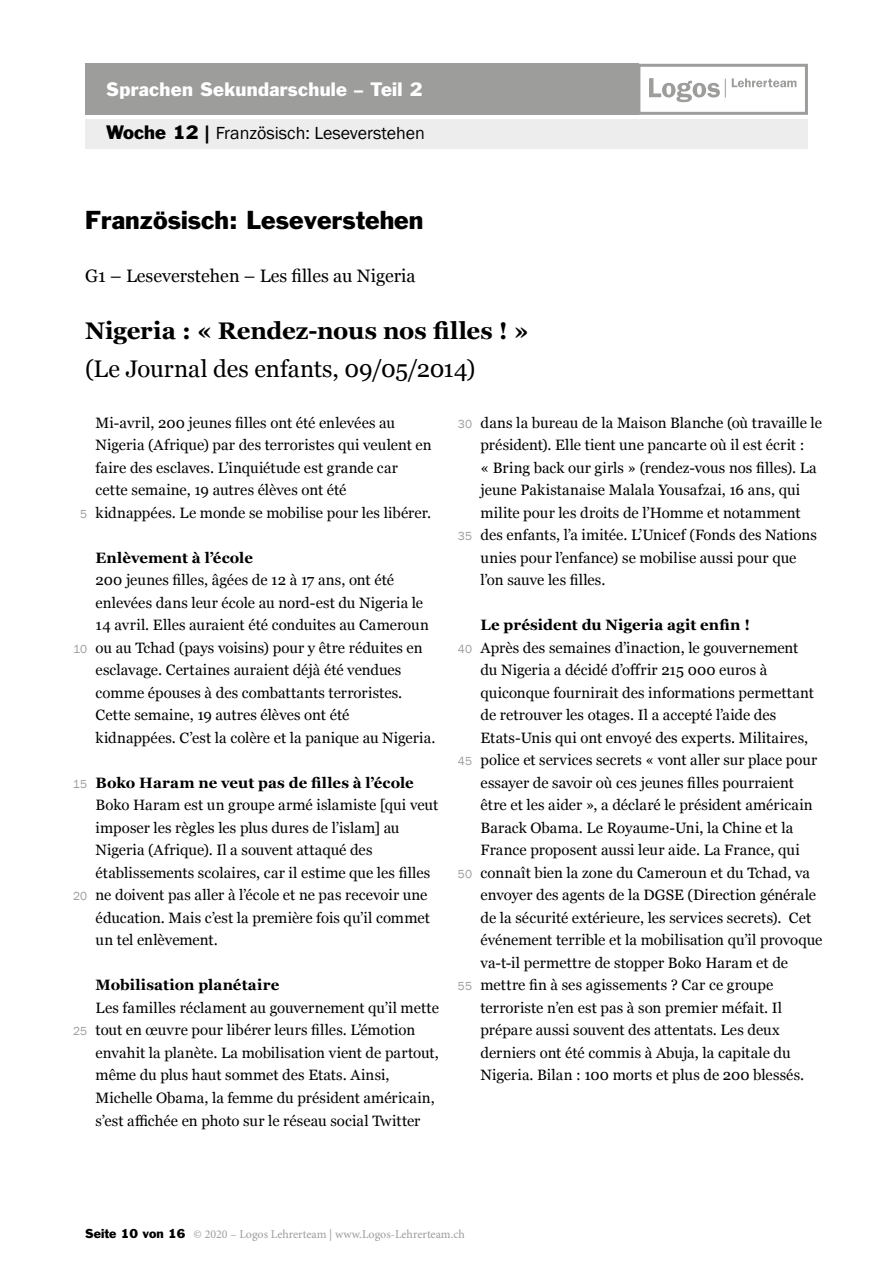
<style>
.page{position:relative;width:893px;height:1263px;background:#fff}
.page>*{position:absolute;margin:0;border:0;box-sizing:border-box;transform-origin:0 0}
.t1{font:24px "Georgia";letter-spacing:-.005em;color:#000}
.t2{font:700 24px "Georgia";letter-spacing:-.005em;color:#000}
.t3{font:24px "Franklin Gothic Std";color:#000}
.t4{font:18px "Georgia";color:#000}
.t5{font:18px "Franklin Gothic";color:#000}
.t6{font:18px "Franklin Gothic Std";letter-spacing:.015em;color:#fff}
.t7{font:15px/22.5px "Georgia";letter-spacing:.005em;color:#000}
.t8{font:700 15px "Georgia";letter-spacing:.005em;color:#000}
.t9{font:12px "Minion Pro";color:#9d9d9c}
.t10{font:12px "Franklin Gothic";letter-spacing:.01em;color:#9d9d9c}
.s1{font-family:"Franklin Gothic Std"}
.s2{font-family:"Franklin Gothic Std";color:#000}
</style>
<div class="page">
<div style="left:85px;top:119px;width:723px;height:30px;background:#ededed"></div>
<div style="left:85px;top:64px;width:554px;height:51px;background:#9d9d9c"></div>
<svg style="left:649px;top:78px;width:77px;height:24px"></svg>
<svg style="left:732px;top:78px;width:65px;height:9px"></svg>
<div style="left:637px;top:64px;width:171px;height:51px;border:3px solid #9d9d9c"></div>
<p class="t6" style="left:106px;top:78px;width:318px">Sprachen Sekundarschule – Teil 2</p>
<p class="t5" style="left:106px;top:122px;width:320px"><span class="s1">Woche 12 |</span> Französisch: Leseverstehen</p>
<h1 class="t3" style="left:85px;top:205px;width:340px">Französisch: Leseverstehen</h1>
<p class="t4" style="left:85px;top:263px;width:332px">G1 – Leseverstehen – Les filles au Nigeria</p>
<h1 class="t2" style="left:85px;top:313px;width:445px">Nigeria : « Rendez-nous nos filles ! »</h1>
<h1 class="t1" style="left:85px;top:351px;width:392px">(Le Journal des enfants, 09/05/2014)</h1>
<p class="t7" style="left:96px;top:411px;width:337px">Mi-avril, 200 jeunes filles ont été enlevées au Nigeria (Afrique) par des terroristes qui veulent en faire des esclaves. L’inquiétude est grande car cette semaine, 19 autres élèves ont été<br>kidnappées. Le monde se mobilise pour les libérer.</p>
<p class="t8" style="left:96px;top:546px;width:159px">Enlèvement à l’école</p>
<p class="t7" style="left:96px;top:568px;width:341px">200 jeunes filles, âgées de 12 à 17 ans, ont été enlevées dans leur école au nord-est du Nigeria le 14 avril. Elles auraient été conduites au Cameroun ou au Tchad (pays voisins) pour y être réduites en esclavage. Certaines auraient déjà été vendues comme épouses à des combattants terroristes.<br>Cette semaine, 19 autres élèves ont été<br>kidnappées. C’est la colère et la panique au Nigeria.</p>
<p class="t8" style="left:96px;top:771px;width:320px">Boko Haram ne veut pas de filles à l’école</p>
<p class="t7" style="left:96px;top:793px;width:344px">Boko Haram est un groupe armé islamiste [qui veut imposer les règles les plus dures de l’islam] au Nigeria (Afrique). Il a souvent attaqué des établissements scolaires, car il estime que les filles ne doivent pas aller à l’école et ne pas recevoir une éducation. Mais c’est la première fois qu’il commet un tel enlèvement.</p>
<p class="t8" style="left:96px;top:974px;width:185px">Mobilisation planétaire</p>
<p class="t7" style="left:96px;top:996px;width:345px">Les familles réclament au gouvernement qu’il mette tout en œuvre pour libérer leurs filles. L’émotion envahit la planète. La mobilisation vient de partout, même du plus haut sommet des Etats. Ainsi, Michelle Obama, la femme du président américain, s’est affichée en photo sur le réseau social Twitter</p>
<p class="t7" style="left:481px;top:411px;width:343px">dans la bureau de la Maison Blanche (où travaille le président). Elle tient une pancarte où il est écrit :<br>« Bring back our girls » (rendez-vous nos filles). La jeune Pakistanaise Malala Yousafzai, 16 ans, qui milite pour les droits de l’Homme et notamment des enfants, l’a imitée. L’Unicef (Fonds des Nations unies pour l’enfance) se mobilise aussi pour que l’on sauve les filles.</p>
<p class="t8" style="left:481px;top:614px;width:271px">Le président du Nigeria agit enfin !</p>
<p class="t7" style="left:481px;top:636px;width:343px">Après des semaines d’inaction, le gouvernement<br>du Nigeria a décidé d’offrir 215 000 euros à quiconque fournirait des informations permettant de retrouver les otages. Il a accepté l’aide des Etats-Unis qui ont envoyé des experts. Militaires, police et services secrets « vont aller sur place pour essayer de savoir où ces jeunes filles pourraient être et les aider », a déclaré le président américain Barack Obama. Le Royaume-Uni, la Chine et la France proposent aussi leur aide. La France, qui connaît bien la zone du Cameroun et du Tchad, va envoyer des agents de la DGSE (Direction générale de la sécurité extérieure, les services secrets). Cet événement terrible et la mobilisation qu’il provoque va-t-il permettre de stopper Boko Haram et de mettre fin à ses agissements ? Car ce groupe terroriste n’en est pas à son premier méfait. Il prépare aussi souvent des attentats. Les deux derniers ont été commis à Abuja, la capitale du Nigeria. Bilan : 100 morts et plus de 200 blessés.</p>
<p class="t10" style="left:458px;top:416px;width:16px">30</p>
<p class="t10" style="left:80px;top:506px;width:9px">5</p>
<p class="t10" style="left:458px;top:529px;width:16px">35</p>
<p class="t10" style="left:458px;top:641px;width:16px">40</p>
<p class="t10" style="left:73px;top:641px;width:15px">10</p>
<p class="t10" style="left:458px;top:754px;width:16px">45</p>
<p class="t10" style="left:73px;top:776px;width:16px">15</p>
<p class="t10" style="left:458px;top:866px;width:16px">50</p>
<p class="t10" style="left:73px;top:889px;width:16px">20</p>
<p class="t10" style="left:458px;top:979px;width:16px">55</p>
<p class="t10" style="left:73px;top:1024px;width:15px">25</p>
<p class="t9" style="left:85px;top:1226px;width:381px"><span class="s2">Seite 10 von 16</span> © 2020 – Logos Lehrerteam | www.Logos-Lehrerteam.ch</p>
</div>
